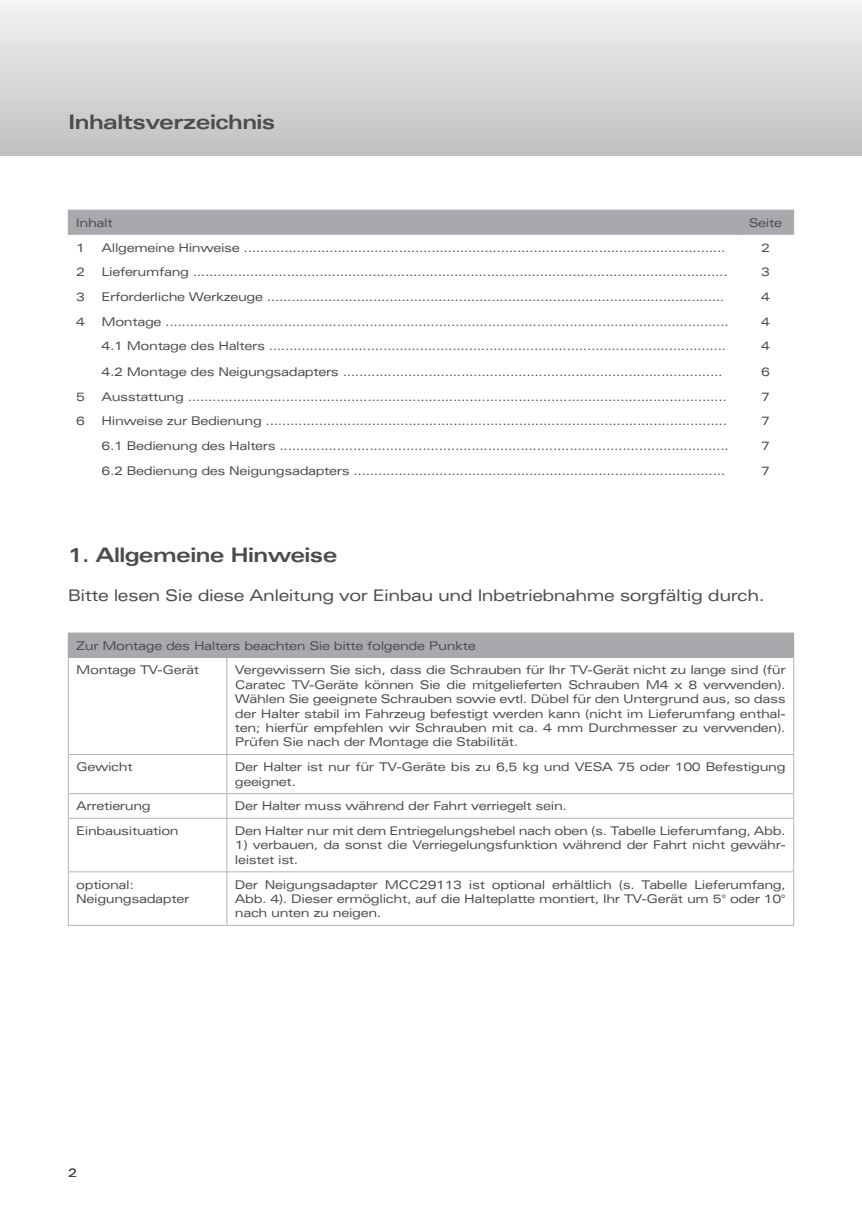
<style>
.page{position:relative;width:862px;height:1214px;background:#fff}
.page>*{position:absolute;margin:0;border:0;box-sizing:border-box;transform-origin:0 0}
.Überschrift__im_Text{font:700 expanded 20px "Univers LT Pro";letter-spacing:-.03em;color:#4b4c4d}
.Hauptüberschrift__im{font:700 expanded 20px "Univers LT Pro";letter-spacing:-.03em;color:#4b4c4d}
.Fließtext{font:expanded 16px "Univers LT Pro";letter-spacing:-.03em;color:#4b4c4d}
.Text_in_Tabelle{font:expanded 12px/14.4px "Univers LT Pro";letter-spacing:-.03em;color:#4b4c4d;text-align:justify}
.Hauptüberschrift__im-2{font:expanded 12px "Univers LT Pro";letter-spacing:-.03em;color:#4b4c4d}
</style>
<div class="page">
<div style="left:0;top:0;width:862px;height:156px;background:linear-gradient(to bottom,#f3f4f5,#bfc0c3)"></div>
<div style="left:68px;top:210px;width:726px;height:25px;background:#a8a9ad"></div>
<div style="left:68px;top:633px;width:725px;height:24px;background:#a8a9ad"></div>
<hr style="left:68px;top:657px;width:1px;height:97px;background:#b4b5b8">
<hr style="left:226px;top:657px;width:1px;height:97px;background:#b4b5b8">
<hr style="left:793px;top:657px;width:1px;height:97px;background:#b4b5b8">
<hr style="left:68px;top:754px;width:159px;height:1px;background:#b4b5b8">
<hr style="left:68px;top:754px;width:1px;height:39px;background:#b4b5b8">
<hr style="left:227px;top:754px;width:567px;height:1px;background:#b4b5b8">
<hr style="left:226px;top:754px;width:1px;height:39px;background:#b4b5b8">
<hr style="left:793px;top:754px;width:1px;height:39px;background:#b4b5b8">
<hr style="left:68px;top:793px;width:159px;height:1px;background:#b4b5b8">
<svg style="left:68px;top:794px;width:1px;height:23px"></svg>
<hr style="left:227px;top:793px;width:567px;height:1px;background:#b4b5b8">
<svg style="left:226px;top:794px;width:1px;height:23px"></svg>
<svg style="left:793px;top:794px;width:1px;height:23px"></svg>
<hr style="left:68px;top:817px;width:159px;height:1px;background:#b4b5b8">
<hr style="left:68px;top:818px;width:1px;height:53px;background:#b4b5b8">
<hr style="left:227px;top:817px;width:567px;height:1px;background:#b4b5b8">
<hr style="left:226px;top:818px;width:1px;height:53px;background:#b4b5b8">
<hr style="left:793px;top:818px;width:1px;height:53px;background:#b4b5b8">
<hr style="left:68px;top:871px;width:159px;height:1px;background:#b4b5b8">
<hr style="left:68px;top:872px;width:1px;height:53px;background:#b4b5b8">
<hr style="left:227px;top:871px;width:567px;height:1px;background:#b4b5b8">
<hr style="left:226px;top:872px;width:1px;height:53px;background:#b4b5b8">
<hr style="left:793px;top:872px;width:1px;height:53px;background:#b4b5b8">
<hr style="left:68px;top:924px;width:159px;height:1px;background:#b4b5b8">
<hr style="left:227px;top:924px;width:567px;height:1px;background:#b4b5b8">
<hr style="left:68px;top:632px;width:159px;height:1px;background:#a8a9ad">
<hr style="left:227px;top:632px;width:567px;height:1px;background:#a8a9ad">
<svg style="left:793px;top:633px;width:1px;height:24px"></svg>
<p class="Hauptüberschrift__im" style="left:68px;top:110px;width:209px">Inhaltsverzeichnis</p>
<p class="Hauptüberschrift__im-2" style="left:76px;top:215px;width:38px">Inhalt</p>
<p class="Hauptüberschrift__im-2" style="left:749px;top:215px;width:35px">Seite</p>
<p class="Text_in_Tabelle" style="left:76px;top:240px;width:10px">1</p>
<p class="Text_in_Tabelle" style="left:102px;top:240px;width:625px">Allgemeine Hinweise ......................................................................................................................</p>
<p class="Text_in_Tabelle" style="left:761px;top:240px;width:10px">2</p>
<p class="Text_in_Tabelle" style="left:76px;top:264px;width:10px">2</p>
<p class="Text_in_Tabelle" style="left:102px;top:264px;width:628px">Lieferumfang ...................................................................................................................................</p>
<p class="Text_in_Tabelle" style="left:761px;top:264px;width:10px">3</p>
<p class="Text_in_Tabelle" style="left:76px;top:289px;width:10px">3</p>
<p class="Text_in_Tabelle" style="left:102px;top:289px;width:624px">Erforderliche Werkzeuge ................................................................................................................</p>
<p class="Text_in_Tabelle" style="left:761px;top:289px;width:10px">4</p>
<p class="Text_in_Tabelle" style="left:76px;top:314px;width:10px">4</p>
<p class="Text_in_Tabelle" style="left:102px;top:314px;width:629px">Montage ..........................................................................................................................................</p>
<p class="Text_in_Tabelle" style="left:761px;top:314px;width:10px">4</p>
<p class="Text_in_Tabelle" style="left:102px;top:338px;width:626px">4.1 Montage des Halters ................................................................................................................</p>
<p class="Text_in_Tabelle" style="left:761px;top:338px;width:10px">4</p>
<p class="Text_in_Tabelle" style="left:102px;top:364px;width:622px">4.2 Montage des Neigungsadapters .............................................................................................</p>
<p class="Text_in_Tabelle" style="left:761px;top:364px;width:10px">6</p>
<p class="Text_in_Tabelle" style="left:76px;top:389px;width:10px">5</p>
<p class="Text_in_Tabelle" style="left:102px;top:389px;width:627px">Ausstattung ....................................................................................................................................</p>
<p class="Text_in_Tabelle" style="left:761px;top:389px;width:10px">7</p>
<p class="Text_in_Tabelle" style="left:76px;top:413px;width:10px">6</p>
<p class="Text_in_Tabelle" style="left:102px;top:413px;width:627px">Hinweise zur Bedienung .................................................................................................................</p>
<p class="Text_in_Tabelle" style="left:761px;top:413px;width:10px">7</p>
<p class="Text_in_Tabelle" style="left:102px;top:438px;width:629px">6.1 Bedienung des Halters ..............................................................................................................</p>
<p class="Text_in_Tabelle" style="left:761px;top:438px;width:10px">7</p>
<p class="Text_in_Tabelle" style="left:102px;top:463px;width:625px">6.2 Bedienung des Neigungsadapters ...........................................................................................</p>
<p class="Text_in_Tabelle" style="left:761px;top:463px;width:10px">7</p>
<p class="Überschrift__im_Text" style="left:68px;top:544px;width:271px">1. Allgemeine Hinweise</p>
<p class="Fließtext" style="left:68px;top:585px;width:698px">Bitte lesen Sie diese Anleitung vor Einbau und Inbetriebnahme sorgfältig durch.</p>
<p class="Hauptüberschrift__im-2" style="left:76px;top:638px;width:401px">Zur Montage des Halters beachten Sie bitte folgende Punkte</p>
<p class="Text_in_Tabelle" style="left:76px;top:662px;width:124px">Montage TV-Gerät</p>
<p class="Text_in_Tabelle" style="left:235px;top:662px;width:552px">Vergewissern Sie sich, dass die Schrauben für Ihr TV-Gerät nicht zu lange sind (für Caratec TV-Geräte können Sie die mitgelieferten Schrauben M4 x 8 verwenden).<br>Wählen Sie geeignete Schrauben sowie evtl. Dübel für den Untergrund aus, so dass der Halter stabil im Fahrzeug befestigt werden kann (nicht im Lieferumfang enthal&shy;ten; hierfür empfehlen wir Schrauben mit ca. 4 mm Durchmesser zu verwenden).<br>Prüfen Sie nach der Montage die Stabilität.</p>
<p class="Text_in_Tabelle" style="left:76px;top:759px;width:58px">Gewicht</p>
<p class="Text_in_Tabelle" style="left:235px;top:759px;width:552px">Der Halter ist nur für TV-Geräte bis zu 6,5 kg und VESA 75 oder 100 Befestigung geeignet.</p>
<p class="Text_in_Tabelle" style="left:76px;top:798px;width:76px">Arretierung</p>
<p class="Text_in_Tabelle" style="left:235px;top:798px;width:334px">Der Halter muss während der Fahrt verriegelt sein.</p>
<p class="Text_in_Tabelle" style="left:76px;top:823px;width:104px">Einbausituation</p>
<p class="Text_in_Tabelle" style="left:235px;top:823px;width:552px">Den Halter nur mit dem Entriegelungshebel nach oben (s. Tabelle Lieferumfang, Abb.</p>
<p class="Text_in_Tabelle" style="left:235px;top:837px;width:552px">1) verbauen, da sonst die Verriegelungsfunktion während der Fahrt nicht gewähr&shy;leistet ist.</p>
<p class="Text_in_Tabelle" style="left:76px;top:876px;width:59px">optional:</p>
<p class="Text_in_Tabelle" style="left:76px;top:891px;width:114px">Neigungsadapter</p>
<p class="Text_in_Tabelle" style="left:235px;top:876px;width:552px">Der Neigungsadapter MCC29113 ist optional erhältlich (s. Tabelle Lieferumfang, Abb. 4). Dieser ermöglicht, auf die Halteplatte montiert, Ihr TV-Gerät um 5° oder 10° nach unten zu neigen.</p>
<p class="Text_in_Tabelle" style="left:68px;top:1165px;width:10px">2</p>
</div>
